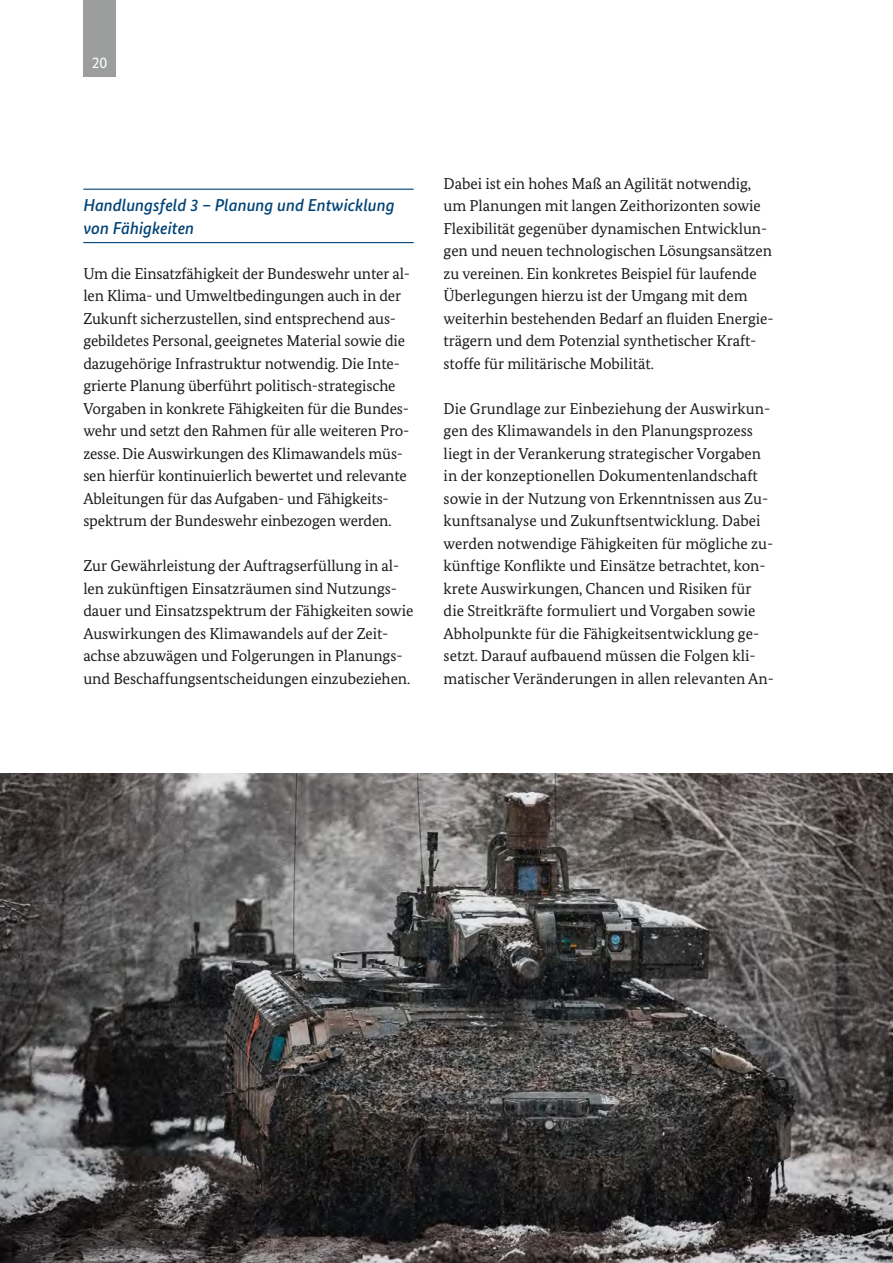
<style>
.page{position:relative;width:893px;height:1263px;background:#fff}
.page>*{position:absolute;margin:0;border:0;box-sizing:border-box;transform-origin:0 0}
.t1{font:italic 500 17.25px/22.5px "Bundes Sans";color:#004377}
.t2{font:15.75px/22.5px "Bundes Serif";letter-spacing:-.005em;color:#1a1a18}
.t3{font:15.75px "Bundes Sans";color:#fff}
</style>
<div class="page">
<div style="left:83px;top:0;width:33px;height:77px;background:#9c9d9d"></div>
<hr style="left:83px;top:189px;width:331px;height:1px;background:#004377">
<hr style="left:83px;top:242px;width:331px;height:1px;background:#004377">
<img style="left:0;top:774px;width:893px;height:489px">
<p class="t3" style="left:92px;top:53px;width:17px">20</p>
<p class="t1" style="left:83px;top:194px;width:313px">Handlungsfeld 3 – Planung und Entwicklung von Fähigkeiten</p>
<p class="t2" style="left:83px;top:262px;width:328px">Um die Einsatzfähigkeit der Bundeswehr unter al&shy;len Klima- und Umweltbedingungen auch in der Zukunft sicherzustellen, sind entsprechend aus&shy;gebildetes Personal, geeignetes Material sowie die dazugehörige Infrastruktur notwendig. Die Inte&shy;grierte Planung überführt politisch-strategische Vorgaben in konkrete Fähigkeiten für die Bundes&shy;wehr und setzt den Rahmen für alle weiteren Pro&shy;zesse. Die Auswirkungen des Klimawandels müs&shy;sen hierfür kontinuierlich bewertet und relevante Ableitungen für das Aufgaben- und Fähigkeits&shy;spektrum der Bundeswehr einbezogen werden.</p>
<p class="t2" style="left:83px;top:554px;width:331px">Zur Gewährleistung der Auftragserfüllung in al&shy;len zukünftigen Einsatzräumen sind Nutzungs&shy;dauer und Einsatzspektrum der Fähigkeiten sowie Auswirkungen des Klimawandels auf der Zeit&shy;achse abzuwägen und Folgerungen in Planungs&shy;und Beschaffungsentscheidungen einzubeziehen.</p>
<p class="t2" style="left:444px;top:172px;width:331px">Dabei ist ein hohes Maß an Agilität notwendig, um Planungen mit langen Zeithorizonten sowie Flexibilität gegenüber dynamischen Entwicklun&shy;gen und neuen technologischen Lösungsansätzen zu vereinen. Ein konkretes Beispiel für laufende Überlegungen hierzu ist der Umgang mit dem weiterhin bestehenden Bedarf an fluiden Energie&shy;trägern und dem Potenzial synthetischer Kraft&shy;stoffe für militärische Mobilität.</p>
<p class="t2" style="left:444px;top:397px;width:332px">Die Grundlage zur Einbeziehung der Auswirkun&shy;gen des Klimawandels in den Planungsprozess liegt in der Verankerung strategischer Vorgaben in der konzeptionellen Dokumentenlandschaft sowie in der Nutzung von Erkenntnissen aus Zu&shy;kunftsanalyse und Zukunftsentwicklung. Dabei werden notwendige Fähigkeiten für mögliche zu&shy;künftige Konflikte und Einsätze betrachtet, kon&shy;krete Auswirkungen, Chancen und Risiken für die Streitkräfte formuliert und Vorgaben sowie Abholpunkte für die Fähigkeitsentwicklung ge&shy;setzt. Darauf aufbauend müssen die Folgen kli&shy;matischer Veränderungen in allen relevanten An-</p>
</div>
